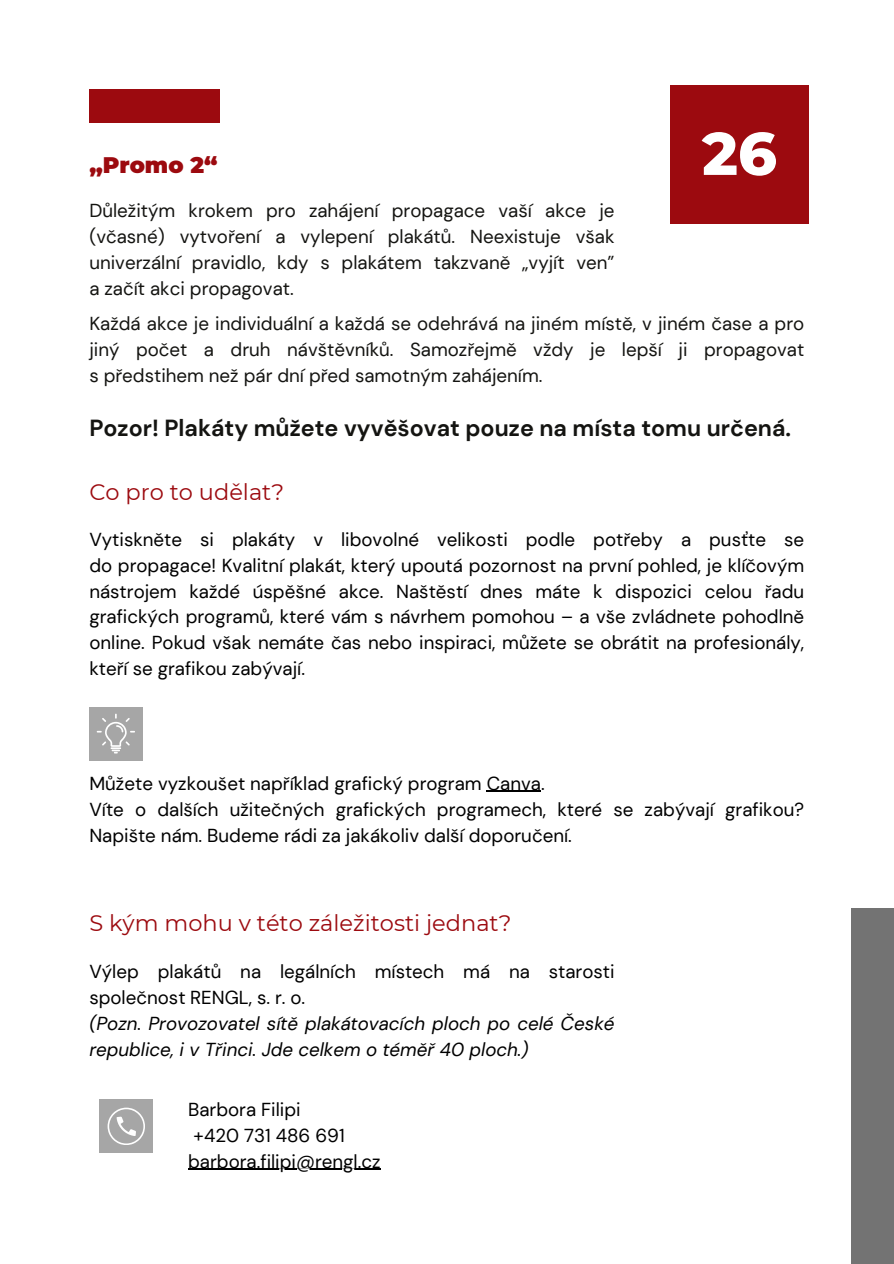
<style>
.page{position:relative;width:894px;height:1264px;background:#fff}
.page>*{position:absolute;margin:0;border:0;box-sizing:border-box;transform-origin:0 0}
.t1{font:800 60px "Montserrat";color:#fff}
.t2{font:700 23.25px "DM Sans";color:#141411}
.t3{font:22.5px "Montserrat";color:#9c0a0f}
.t4{font:900 22.5px "Montserrat";color:#9c0a0f}
.t5{font:18.75px/25.8px "DM Sans";color:#000}
.t6{font:18.75px/25.8px "DM Sans";color:#141411;text-align:justify}
.t7{font:italic 18.75px/25.8px "DM Sans";color:#000}
</style>
<div class="page">
<div style="left:670px;top:85px;width:138px;height:138px;background:#9c0a0f"></div>
<div style="left:89px;top:89px;width:131px;height:34px;background:#9c0a0f"></div>
<div style="left:89px;top:707px;width:53px;height:53px;background:#a6a6a6"></div>
<svg style="left:97px;top:713px;width:38px;height:40px"></svg>
<hr style="left:486px;top:791px;width:55px;height:1px;background:#000">
<div style="left:100px;top:1099px;width:53px;height:53px;background:#a6a6a6"></div>
<svg style="left:107px;top:1107px;width:38px;height:37px"></svg>
<hr style="left:188px;top:1168px;width:192px;height:1px;background:#000">
<div style="left:850px;top:907px;width:43px;height:356px;background:#737373"></div>
<h1 class="t4" style="left:89px;top:151px;width:129px">„Promo 2“</h1>
<p class="t1" style="left:701px;top:117px;width:76px">26</p>
<p class="t6" style="left:89px;top:198px;width:526px">Důležitým krokem pro zahájení propagace vaší akce je (včasné) vytvoření a vylepení plakátů. Neexistuje však univerzální pravidlo, kdy s plakátem takzvaně „vyjít ven” a začít akci propagovat.</p>
<p class="t6" style="left:89px;top:311px;width:716px">Každá akce je individuální a každá se odehrává na jiném místě, v jiném čase a pro jiný počet a druh návštěvníků. Samozřejmě vždy je lepší ji propagovat s předstihem než pár dní před samotným zahájením.</p>
<p class="t2" style="left:89px;top:413px;width:703px">Pozor! Plakáty můžete vyvěšovat pouze na místa tomu určená.</p>
<p class="t3" style="left:89px;top:478px;width:196px">Co pro to udělat?</p>
<h2 class="t5" style="left:89px;top:526px;width:716px;text-align:justify">Vytiskněte si plakáty v libovolné velikosti podle potřeby a pusťte se do propagace! Kvalitní plakát, který upoutá pozornost na první pohled, je klíčovým nástrojem každé úspěšné akce. Naštěstí dnes máte k dispozici celou řadu grafických programů, které vám s návrhem pomohou – a vše zvládnete pohodlně online. Pokud však nemáte čas nebo inspiraci, můžete se obrátit na profesionály, kteří se grafikou zabývají.</h2>
<p class="t5" style="left:89px;top:770px;width:456px">Můžete vyzkoušet například grafický program Canva.</p>
<p class="t5" style="left:89px;top:796px;width:716px">Víte o dalších užitečných grafických programech, které se zabývají grafikou?<br>Napište nám. Budeme rádi za jakákoliv další doporučení.</p>
<p class="t3" style="left:89px;top:909px;width:423px">S kým mohu v této záležitosti jednat?</p>
<p class="t5" style="left:89px;top:958px;width:526px">Výlep plakátů na legálních místech má na starosti společnost RENGL, s. r. o.</p>
<p class="t7" style="left:89px;top:1010px;width:526px">(Pozn. Provozovatel sítě plakátovacích ploch po celé České republice, i v Třinci. Jde celkem o téměř 40 ploch.)</p>
<p class="t5" style="left:188px;top:1096px;width:114px">Barbora Filipi</p>
<p class="t5" style="left:193px;top:1122px;width:153px">+420 731 486 691</p>
<h2 class="t5" style="left:188px;top:1148px;width:194px">barbora.filipi@rengl.cz</h2>
</div>
